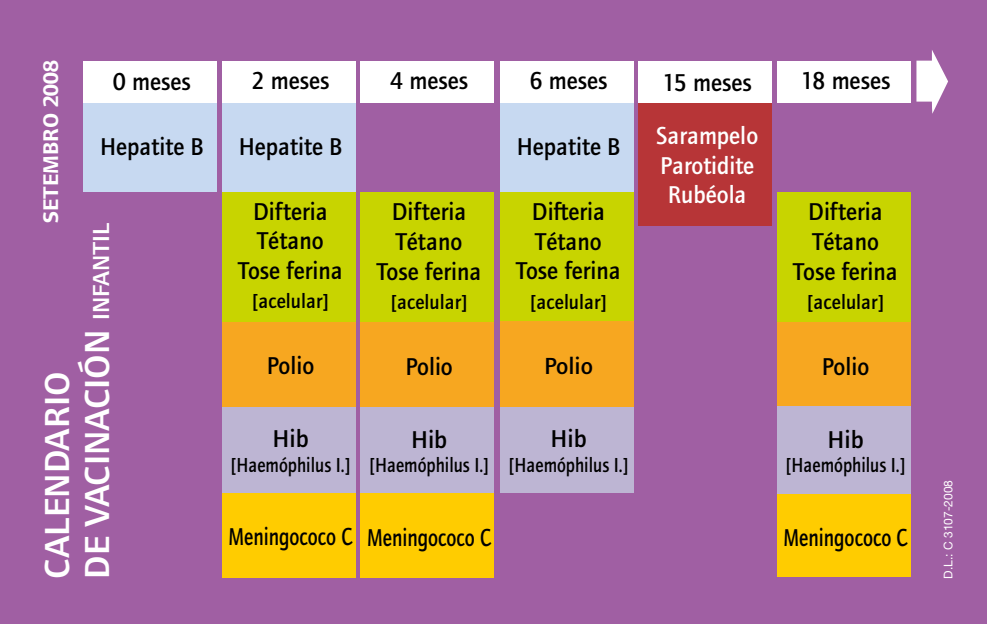
<style>
.page{position:relative;width:987px;height:624px;background:#fff}
.page>*{position:absolute;margin:0;border:0;box-sizing:border-box;transform-origin:0 0}
.t1{font:600 36px/40px "Foundry Form Sans";color:#fff}
.t2{font:500 25.2px/29.6px "Foundry Journal";color:#000;text-align:center;scale:.95 1}
.t3{font:500 25.2px "Foundry Journal";color:#000;scale:.8 1}
.t4{font:500 25.2px/29.6px "Foundry Journal";color:#fff;text-align:center;scale:.95 1}
.t5{font:500 25.2px "Foundry Journal";color:#000}
.t6{font:500 24px "Foundry Journal";color:#000}
.t7{font:700 22px "Foundry Form Sans";color:#fff}
.t8{font:500 20.8px "Foundry Journal";color:#000;scale:.85 1}
.t9{font:500 20.8px "Foundry Journal";color:#000;scale:.95 1}
.t10{font:12px "Helvetica Neue LT Std";color:#fff}
.s1{font-size:24px}
</style>
<div class="page">
<div style="left:0;top:0;width:986px;height:624px;background:#a05fa3"></div>
<svg style="left:916px;top:50px;width:32px;height:64px"></svg>
<div style="left:777px;top:493px;width:133px;height:84px;background:#fc0"></div>
<div style="left:83px;top:102px;width:133px;height:90px;background:#c7d9f1"></div>
<div style="left:83px;top:61px;width:133px;height:41px;background:#fff"></div>
<div style="left:777px;top:403px;width:133px;height:90px;background:#bdb5d3"></div>
<div style="left:777px;top:320px;width:133px;height:86px;background:#f7a720"></div>
<div style="left:222px;top:491px;width:133px;height:86px;background:#fc0"></div>
<div style="left:222px;top:406px;width:133px;height:87px;background:#bdb5d3"></div>
<div style="left:222px;top:321px;width:133px;height:86px;background:#f7a720"></div>
<div style="left:222px;top:191px;width:133px;height:130px;background:#c8d400"></div>
<div style="left:222px;top:102px;width:133px;height:90px;background:#c7d9f1"></div>
<div style="left:222px;top:61px;width:133px;height:41px;background:#fff"></div>
<div style="left:360px;top:493px;width:134px;height:84px;background:#fc0"></div>
<div style="left:360px;top:405px;width:134px;height:88px;background:#bdb5d3"></div>
<div style="left:500px;top:405px;width:133px;height:88px;background:#bdb5d3"></div>
<div style="left:360px;top:316px;width:134px;height:91px;background:#f7a720"></div>
<div style="left:360px;top:192px;width:134px;height:129px;background:#c8d400"></div>
<div style="left:360px;top:61px;width:134px;height:41px;background:#fff"></div>
<div style="left:500px;top:320px;width:133px;height:87px;background:#f7a720"></div>
<div style="left:500px;top:191px;width:133px;height:130px;background:#c8d400"></div>
<div style="left:500px;top:102px;width:133px;height:90px;background:#c7d9f1"></div>
<div style="left:500px;top:61px;width:133px;height:41px;background:#fff"></div>
<div style="left:638px;top:102px;width:134px;height:124px;background:#b73537"></div>
<div style="left:638px;top:61px;width:134px;height:41px;background:#fff"></div>
<div style="left:777px;top:192px;width:133px;height:129px;background:#c8d400"></div>
<div style="left:777px;top:61px;width:133px;height:41px;background:#fff"></div>
<p class="t7" style="left:38px;top:223px;width:164px;rotate:-90deg">SETEMBRO 2008</p>
<p class="t2" style="left:113px;top:67px;width:84px">0 meses</p>
<p class="t2" style="left:100px;top:132px;width:111px">Hepatite B</p>
<h1 class="t1" style="left:37px;top:578px;width:357px;rotate:-90deg">CALENDARIO<br>DE VACINACIÓN <span class="s1">INFANTIL</span></h1>
<p class="t2" style="left:251px;top:66px;width:84px">2 meses</p>
<p class="t2" style="left:390px;top:66px;width:84px">4 meses</p>
<p class="t2" style="left:529px;top:66px;width:84px">6 meses</p>
<p class="t2" style="left:239px;top:132px;width:111px">Hepatite B</p>
<p class="t2" style="left:516px;top:132px;width:111px">Hepatite B</p>
<p class="t2" style="left:238px;top:197px;width:112px">Difteria<br>Tétano<br>Tose ferina</p>
<p class="t9" style="left:252px;top:290px;width:83px">[acelular]</p>
<p class="t2" style="left:377px;top:197px;width:112px">Difteria<br>Tétano<br>Tose ferina</p>
<p class="t9" style="left:390px;top:290px;width:83px">[acelular]</p>
<p class="t2" style="left:516px;top:197px;width:112px">Difteria<br>Tétano<br>Tose ferina</p>
<p class="t9" style="left:529px;top:290px;width:83px">[acelular]</p>
<p class="t2" style="left:267px;top:351px;width:51px">Polio</p>
<p class="t2" style="left:405px;top:352px;width:51px">Polio</p>
<p class="t6" style="left:544px;top:352px;width:51px">Polio</p>
<p class="t5" style="left:272px;top:424px;width:38px">Hib</p>
<p class="t8" style="left:230px;top:453px;width:143px">[Haemóphilus I.]</p>
<p class="t5" style="left:411px;top:425px;width:38px">Hib</p>
<p class="t8" style="left:369px;top:454px;width:143px">[Haemóphilus I.]</p>
<p class="t5" style="left:550px;top:424px;width:38px">Hib</p>
<p class="t8" style="left:508px;top:453px;width:143px">[Haemóphilus I.]</p>
<p class="t3" style="left:228px;top:522px;width:157px">Meningococo C</p>
<p class="t3" style="left:367px;top:523px;width:157px">Meningococo C</p>
<p class="t2" style="left:662px;top:68px;width:95px">15 meses</p>
<p class="t4" style="left:656px;top:121px;width:109px">Sarampelo<br>Parotidite<br>Rubéola</p>
<p class="t2" style="left:800px;top:66px;width:96px">18 meses</p>
<p class="t2" style="left:793px;top:197px;width:112px">Difteria<br>Tétano<br>Tose ferina</p>
<p class="t9" style="left:806px;top:290px;width:83px">[acelular]</p>
<p class="t2" style="left:821px;top:352px;width:51px">Polio</p>
<p class="t5" style="left:827px;top:425px;width:38px">Hib</p>
<p class="t8" style="left:785px;top:454px;width:143px">[Haemóphilus I.]</p>
<p class="t3" style="left:783px;top:523px;width:157px">Meningococo C</p>
<p class="t10" style="left:941px;top:578px;width:100px;rotate:-90deg">D.L.: C 3107-2008</p>
</div>
